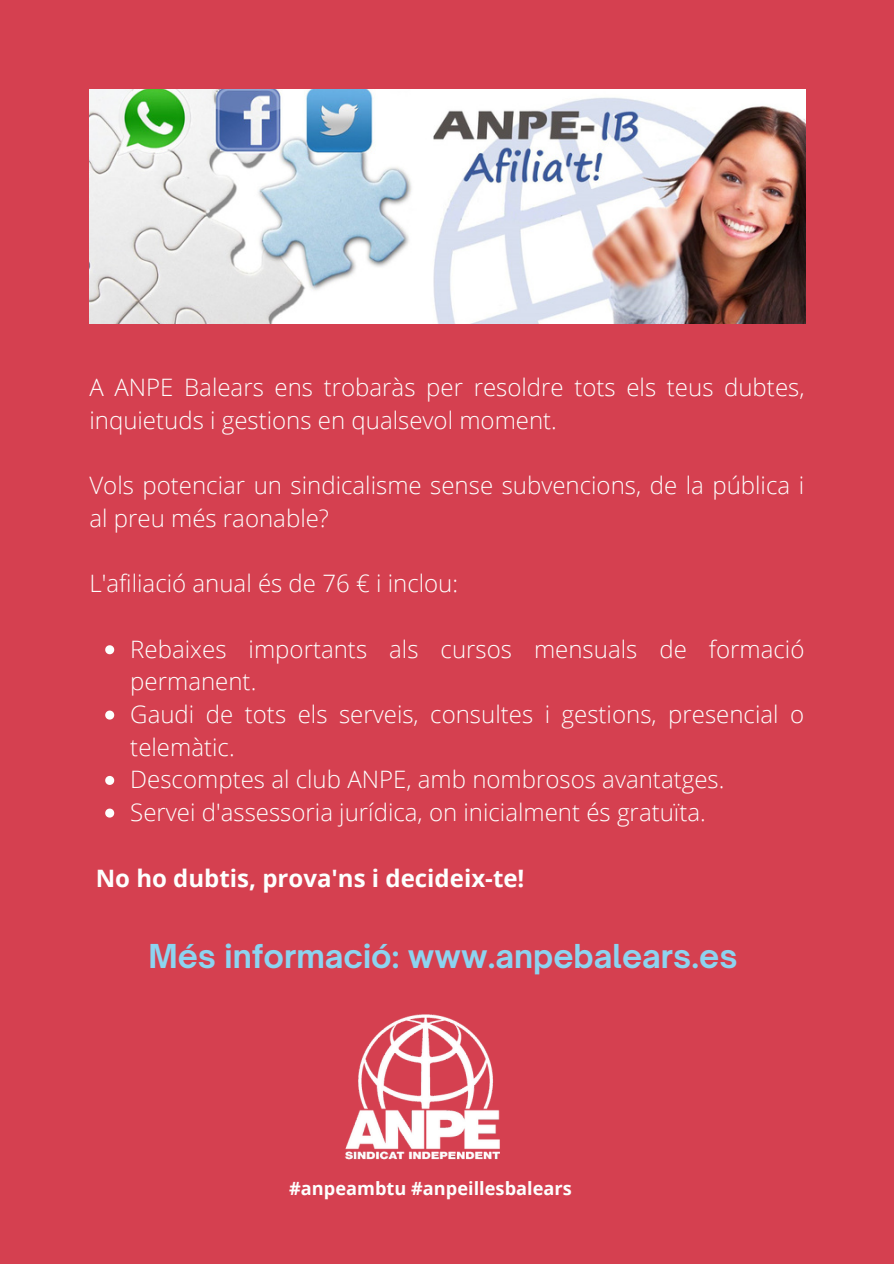
<style>
.page{position:relative;width:894px;height:1264px;background:#fff}
.page>*{position:absolute;margin:0;border:0;box-sizing:border-box;transform-origin:0 0}
.t1{font:700 31.5px "Open Sauce One";color:#8cd4f0}
.t2{font:300 24px/32.7px "Open Sans";color:#fdfffe}
.t3{font:700 24px "Open Sans";color:#fdfffe}
.t4{font:700 18.15px "Open Sans";color:#fdfffe}
</style>
<div class="page">
<div style="left:0;top:0;width:893px;height:1263px;background:#d54050"></div>
<img style="left:345px;top:1014px;width:155px;height:146px">
<img style="left:89px;top:89px;width:715px;height:235px">
<svg style="left:105px;top:645px;width:9px;height:9px"></svg>
<svg style="left:105px;top:710px;width:9px;height:9px"></svg>
<svg style="left:105px;top:776px;width:9px;height:9px"></svg>
<svg style="left:105px;top:808px;width:9px;height:9px"></svg>
<p class="t2" style="left:89px;top:370px;width:716px">A ANPE Balears ens trobaràs per resoldre tots els teus dubtes, inquietuds i gestions en qualsevol moment.</p>
<p class="t2" style="left:89px;top:468px;width:716px">Vols potenciar un sindicalisme sense subvencions, de la pública i al preu més raonable?</p>
<p class="t2" style="left:89px;top:566px;width:370px">L'afiliació anual és de 76 € i inclou:</p>
<p class="t2" style="left:130px;top:632px;width:675px">Rebaixes importants als cursos mensuals de formació permanent.</p>
<p class="t2" style="left:130px;top:697px;width:675px">Gaudi de tots els serveis, consultes i gestions, presencial o telemàtic.</p>
<p class="t2" style="left:130px;top:762px;width:595px">Descomptes al club ANPE, amb nombrosos avantatges.</p>
<p class="t2" style="left:130px;top:795px;width:577px">Servei d'assessoria jurídica, on inicialment és gratuïta.</p>
<p class="t3" style="left:96px;top:861px;width:430px">No ho dubtis, prova'ns i decideix-te!</p>
<p class="t1" style="left:148px;top:936px;width:590px">Més informació: www.anpebalears.es</p>
<p class="t4" style="left:289px;top:1175px;width:284px">#anpeambtu #anpeillesbalears</p>
</div>
